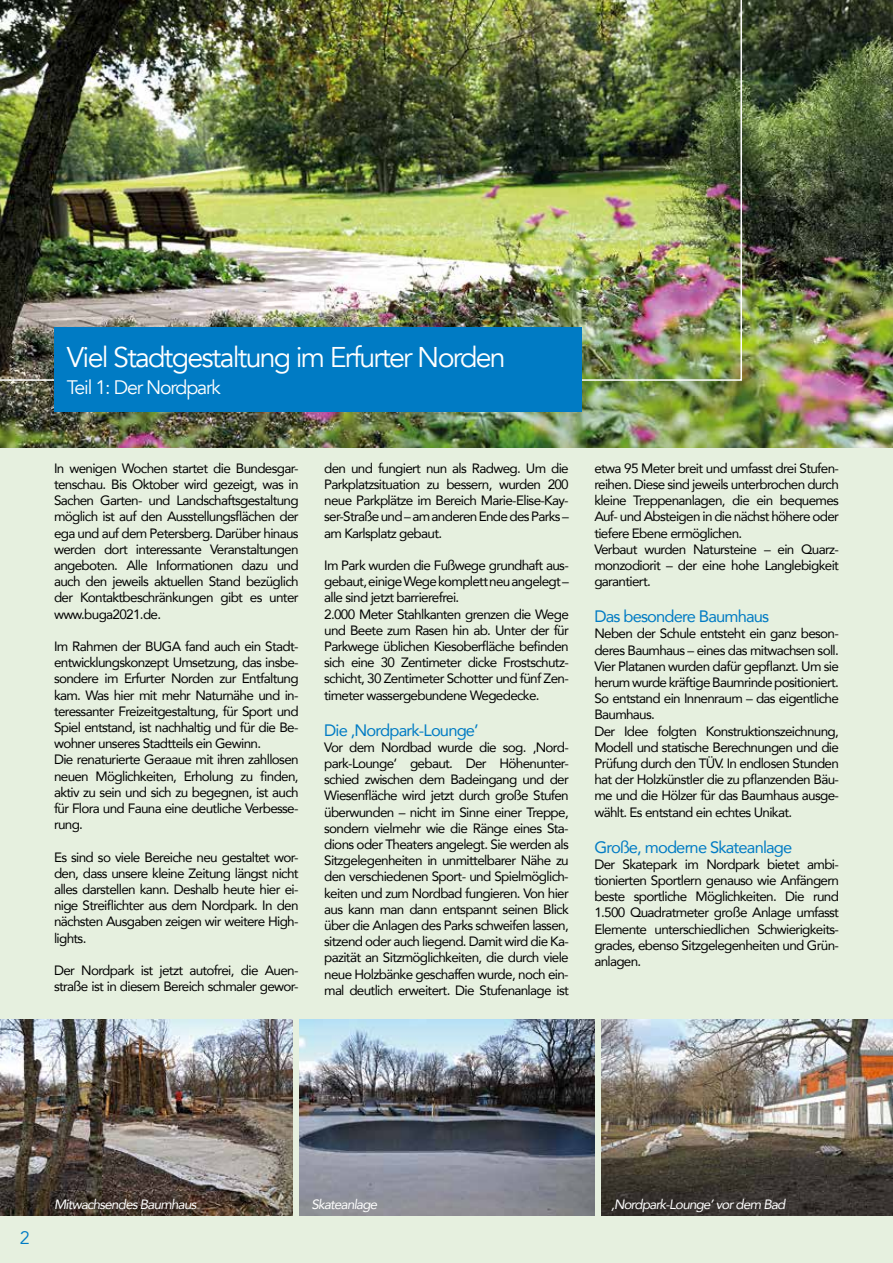
<style>
.page{position:relative;width:893px;height:1263px;background:#e6f0df}
.page>*{position:absolute;margin:0;border:0;box-sizing:border-box;transform-origin:0 0}
.t1{font:28.5px "Avenir";letter-spacing:-.06em;color:#fff}
.t2{font:19.5px "Avenir";letter-spacing:-.06em;color:#fff}
.t3{font:18px "Avenir";color:#007bc4}
.t4{font:16.5px "Avenir";letter-spacing:-.05em;color:#007bc4}
.t5{font:13.5px/16.2px "Avenir";letter-spacing:-.05em;color:#000;text-align:justify}
.t6{font:italic 13.5px "Avenir";letter-spacing:-.06em;color:#fff}
</style>
<div class="page">
<img style="left:0;top:0;width:893px;height:447px">
<img style="left:0;top:1020px;width:293px;height:195px">
<img style="left:299px;top:1020px;width:296px;height:195px">
<img style="left:601px;top:1020px;width:292px;height:195px">
<img style="left:0;top:0;width:742px;height:381px">
<div style="left:54px;top:327px;width:528px;height:85px;background:#007bc4"></div>
<h1 class="t1" style="left:67px;top:340px;width:440px">Viel Stadtgestaltung im Erfurter Norden</h1>
<h2 class="t2" style="left:67px;top:375px;width:155px">Teil 1: Der Nordpark</h2>
<p class="t5" style="left:54px;top:460px;width:246px">In wenigen Wochen startet die Bundesgar&shy;tenschau. Bis Oktober wird gezeigt, was in Sachen Garten- und Landschaftsgestaltung möglich ist auf den Ausstellungsflächen der ega und auf dem Petersberg. Darüber hinaus werden dort interessante Veranstaltungen angeboten. Alle Informationen dazu und auch den jeweils aktuellen Stand bezüglich der Kontaktbeschränkungen gibt es unter www.buga2021.de.</p>
<p class="t5" style="left:54px;top:638px;width:246px;text-align:left">Im Rahmen der BUGA fand auch ein Stadt&shy;entwicklungskonzept Umsetzung, das insbe&shy;sondere im Erfurter Norden zur Entfaltung kam. Was hier mit mehr Naturnähe und in&shy;teressanter Freizeitgestaltung, für Sport und Spiel entstand, ist nachhaltig und für die Be&shy;wohner unseres Stadtteils ein Gewinn.<br>Die renaturierte Geraaue mit ihren zahllosen neuen Möglichkeiten, Erholung zu finden, aktiv zu sein und sich zu begegnen, ist auch für Flora und Fauna eine deutliche Verbesse&shy;rung.</p>
<p class="t5" style="left:54px;top:848px;width:246px">Es sind so viele Bereiche neu gestaltet wor&shy;den, dass unsere kleine Zeitung längst nicht alles darstellen kann. Deshalb heute hier ei&shy;nige Streiflichter aus dem Nordpark. In den nächsten Ausgaben zeigen wir weitere High&shy;lights.</p>
<p class="t5" style="left:54px;top:962px;width:246px">Der Nordpark ist jetzt autofrei, die Auen&shy;straße ist in diesem Bereich schmaler gewor-</p>
<p class="t5" style="left:324px;top:460px;width:246px">den und fungiert nun als Radweg. Um die Parkplatzsituation zu bessern, wurden 200 neue Parkplätze im Bereich Marie-Elise-Kay&shy;ser-Straße und – am anderen Ende des Parks – am Karlsplatz gebaut.</p>
<p class="t5" style="left:324px;top:557px;width:246px;text-align:left">Im Park wurden die Fußwege grundhaft aus&shy;gebaut, einige Wege komplett neu angelegt – alle sind jetzt barrierefrei.<br>2.000 Meter Stahlkanten grenzen die Wege und Beete zum Rasen hin ab. Unter der für Parkwege üblichen Kiesoberfläche befinden sich eine 30 Zentimeter dicke Frostschutz&shy;schicht, 30 Zentimeter Schotter und fünf Zen&shy;timeter wassergebundene Wegedecke.</p>
<p class="t4" style="left:324px;top:717px;width:156px">Die ,Nordpark-Lounge’</p>
<p class="t5" style="left:324px;top:739px;width:246px">Vor dem Nordbad wurde die sog. ‚Nord&shy;park-Lounge‘ gebaut. Der Höhenunter&shy;schied zwischen dem Badeingang und der Wiesenfläche wird jetzt durch große Stufen überwunden – nicht im Sinne einer Treppe, sondern vielmehr wie die Ränge eines Sta&shy;dions oder Theaters angelegt. Sie werden als Sitzgelegenheiten in unmittelbarer Nähe zu den verschiedenen Sport- und Spielmöglich&shy;keiten und zum Nordbad fungieren. Von hier aus kann man dann entspannt seinen Blick über die Anlagen des Parks schweifen lassen, sitzend oder auch liegend. Damit wird die Ka&shy;pazität an Sitzmöglichkeiten, die durch viele neue Holzbänke geschaffen wurde, noch ein&shy;mal deutlich erweitert. Die Stufenanlage ist</p>
<p class="t5" style="left:594px;top:460px;width:246px;text-align:left">etwa 95 Meter breit und umfasst drei Stufen&shy;reihen. Diese sind jeweils unterbrochen durch kleine Treppenanlagen, die ein bequemes Auf- und Absteigen in die nächst höhere oder tiefere Ebene ermöglichen.<br>Verbaut wurden Natursteine – ein Quarz&shy;monzodiorit – der eine hohe Langlebigkeit garantiert.</p>
<p class="t4" style="left:594px;top:603px;width:176px">Das besondere Baumhaus</p>
<p class="t5" style="left:594px;top:625px;width:246px;text-align:left">Neben der Schule entsteht ein ganz beson&shy;deres Baumhaus – eines das mitwachsen soll.<br>Vier Platanen wurden dafür gepflanzt. Um sie herum wurde kräftige Baumrinde positioniert.<br>So entstand ein Innenraum – das eigentliche Baumhaus.<br>Der Idee folgten Konstruktionszeichnung, Modell und statische Berechnungen und die Prüfung durch den TÜV. In endlosen Stunden hat der Holzkünstler die zu pflanzenden Bäu&shy;me und die Hölzer für das Baumhaus ausge&shy;wählt. Es entstand ein echtes Unikat.</p>
<p class="t4" style="left:594px;top:834px;width:199px">Große, moderne Skateanlage</p>
<p class="t5" style="left:594px;top:856px;width:246px">Der Skatepark im Nordpark bietet ambi&shy;tionierten Sportlern genauso wie Anfängern beste sportliche Möglichkeiten. Die rund 1.500 Quadratmeter große Anlage umfasst Elemente unterschiedlichen Schwierigkeits&shy;grades, ebenso Sitzgelegenheiten und Grün&shy;anlagen.</p>
<h3 class="t3" style="left:20px;top:1227px;width:12px">2</h3>
<p class="t6" style="left:54px;top:1196px;width:144px">Mitwachsendes Baumhaus</p>
<p class="t6" style="left:311px;top:1196px;width:67px">Skateanlage</p>
<p class="t6" style="left:611px;top:1196px;width:176px">,Nordpark-Lounge’ vor dem Bad</p>
</div>
